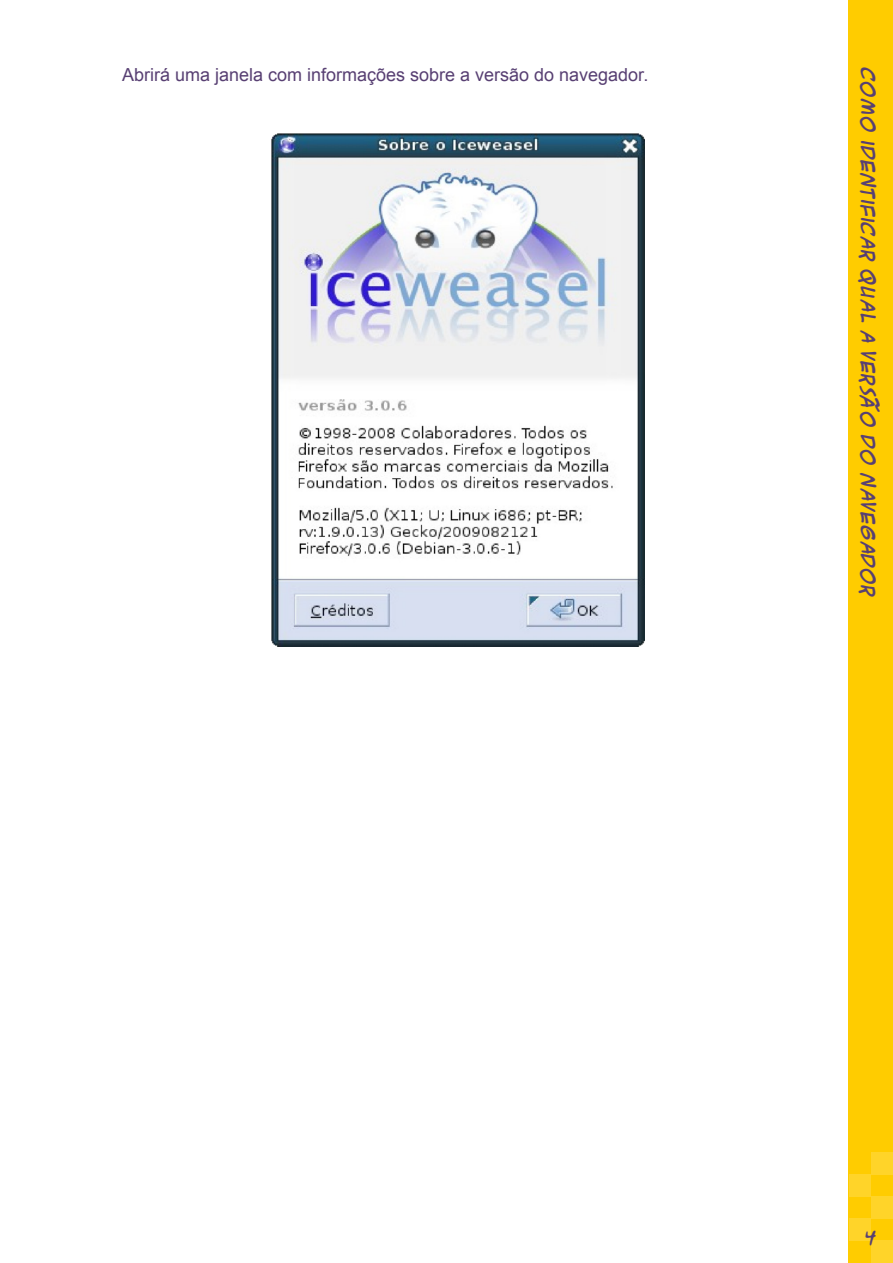
<style>
.page{position:relative;width:893px;height:1263px;background:#fff}
.page>*{position:absolute;margin:0;border:0;box-sizing:border-box;transform-origin:0 0}
.Normal_wrd_1{font:18px "Arial";color:#584073}
.t1{font:18px "ACME Secret Agent";color:#584073}
.t2{font:700 16.5px "ACME Secret Agent";color:#584073}
</style>
<div class="page">
<div style="left:848px;top:0;width:45px;height:1263px;background:#fc0"></div>
<div style="left:871px;top:1241px;width:22px;height:22px;background:#ffd429"></div>
<div style="left:871px;top:1152px;width:22px;height:23px;background:#ffd429"></div>
<div style="left:849px;top:1219px;width:22px;height:22px;background:#ffd429"></div>
<div style="left:871px;top:1197px;width:22px;height:22px;background:#ffd429"></div>
<div style="left:849px;top:1175px;width:22px;height:22px;background:#ffd429"></div>
<img style="left:271px;top:134px;width:374px;height:513px">
<p class="Normal_wrd_1" style="left:122px;top:62px;width:528px">Abrirá uma janela com informações sobre a versão do navegador.</p>
<p class="t2" style="left:881px;top:68px;width:531px;rotate:90deg">Como identificar qual a versão do navegadoR</p>
<p class="t1" style="left:865px;top:1225px;width:14px">4</p>
</div>
